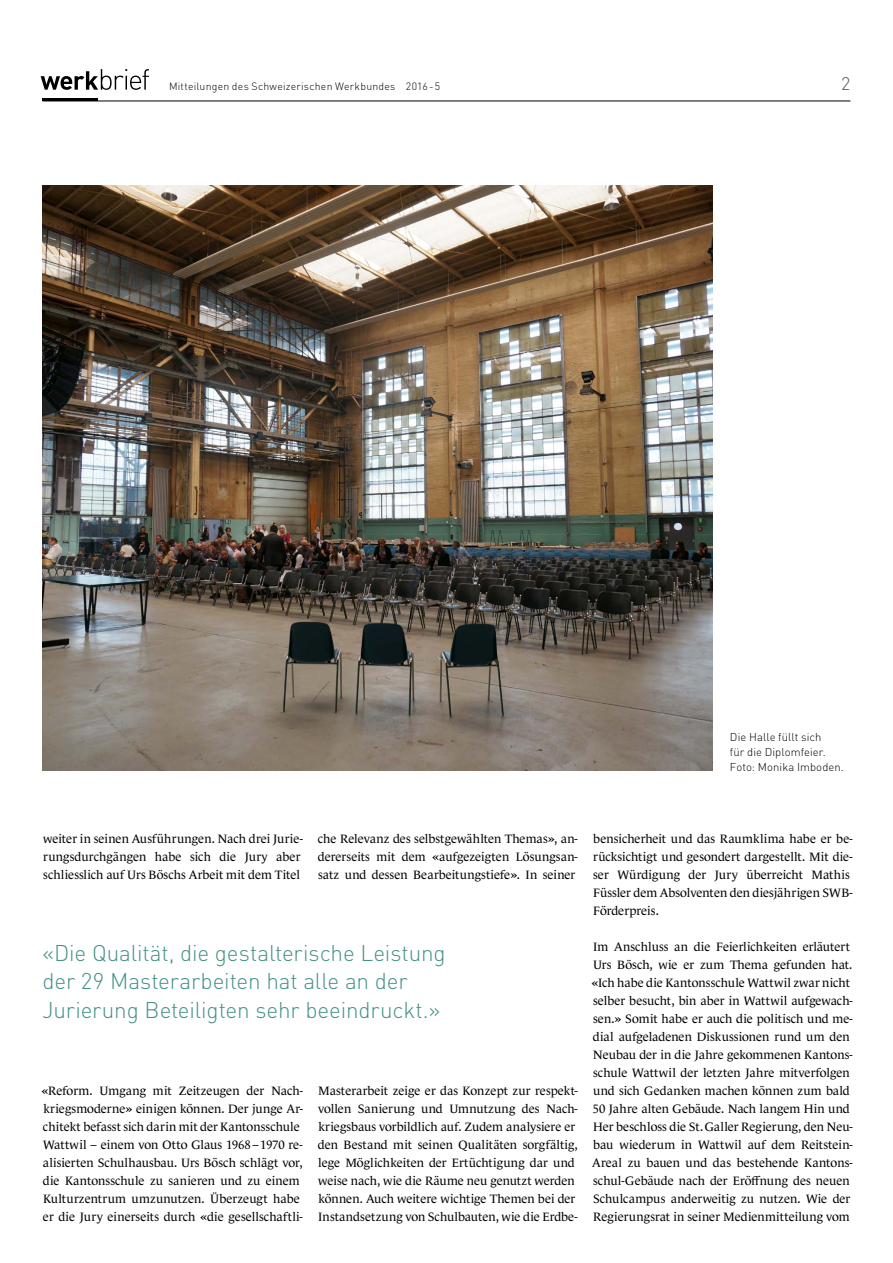
<style>
.page{position:relative;width:893px;height:1263px;background:#fff}
.page>*{position:absolute;margin:0;border:0;box-sizing:border-box;transform-origin:0 0}
.t1{font:300 22.5px/28.5px "DINOT";letter-spacing:-.005em;color:#459286}
.t2{font:300 18px "DINOT";color:#565655}
.t3{font:12.3px/18px "Le Monde Journal Std";color:#000}
.t4{font:300 11.25px/15px "DINOT";letter-spacing:.005em;color:#000}
.t5{font:300 10.5px "DINOT";letter-spacing:.02em;color:#000}
</style>
<div class="page">
<hr style="left:43px;top:101px;width:807px;height:1px;background:#000">
<hr style="left:43px;top:99px;width:55px;height:2px;background:#000">
<svg style="left:41px;top:69px;width:108px;height:21px"></svg>
<img style="left:43px;top:186px;width:670px;height:584px">
<p class="t5" style="left:169px;top:79px;width:273px">Mitteilungen des Schweizerischen Werkbundes 2016-5</p>
<h2 class="t2" style="left:841px;top:71px;width:11px">2</h2>
<p class="t4" style="left:730px;top:729px;width:115px">Die Halle füllt sich<br>für die Diplomfeier.<br>Foto: Monika Imboden.</p>
<p class="t3" style="left:43px;top:829px;width:261px">weiter in seinen Ausführungen. Nach drei Jurie&shy;rungsdurchgängen habe sich die Jury aber schliesslich auf Urs Böschs Arbeit mit dem Titel</p>
<p class="t3" style="left:318px;top:829px;width:261px;text-align:justify">che Relevanz des selbstgewählten Themas», an&shy;dererseits mit dem «aufgezeigten Lösungsan&shy;satz und dessen Bearbeitungstiefe». In seiner</p>
<h1 class="t1" style="left:43px;top:937px;width:405px">«Die Qualität, die gestalterische Leistung der 29 Masterarbeiten hat alle an der<br>Jurierung Beteiligten sehr beeindruckt.»</h1>
<p class="t3" style="left:41px;top:1081px;width:263px">«Reform. Umgang mit Zeitzeugen der Nach&shy;kriegsmoderne» einigen können. Der junge Ar&shy;chitekt befasst sich darin mit der Kantonsschule Wattwil – einem von Otto Glaus 1968–1970 re&shy;alisierten Schulhausbau. Urs Bösch schlägt vor, die Kantonsschule zu sanieren und zu einem Kulturzentrum umzunutzen. Überzeugt habe er die Jury einerseits durch «die gesellschaftli-</p>
<p class="t3" style="left:318px;top:1081px;width:261px">Masterarbeit zeige er das Konzept zur respekt&shy;vollen Sanierung und Umnutzung des Nach&shy;kriegsbaus vorbildlich auf. Zudem analysiere er den Bestand mit seinen Qualitäten sorgfältig, lege Möglichkeiten der Ertüchtigung dar und weise nach, wie die Räume neu genutzt werden können. Auch weitere wichtige Themen bei der Instandsetzung von Schulbauten, wie die Erdbe-</p>
<p class="t3" style="left:593px;top:829px;width:261px">bensicherheit und das Raumklima habe er be&shy;rücksichtigt und gesondert dargestellt. Mit die&shy;ser Würdigung der Jury überreicht Mathis Füssler dem Absolventen den diesjährigen SWB-Förderpreis.</p>
<p class="t3" style="left:591px;top:937px;width:263px">Im Anschluss an die Feierlichkeiten erläutert Urs Bösch, wie er zum Thema gefunden hat. «Ich habe die Kantonsschule Wattwil zwar nicht selber besucht, bin aber in Wattwil aufgewach&shy;sen.» Somit habe er auch die politisch und me&shy;dial aufgeladenen Diskussionen rund um den Neubau der in die Jahre gekommenen Kantons&shy;schule Wattwil der letzten Jahre mitverfolgen und sich Gedanken machen können zum bald 50 Jahre alten Gebäude. Nach langem Hin und Her beschloss die St.Galler Regierung, den Neu&shy;bau wiederum in Wattwil auf dem Reitstein-Areal zu bauen und das bestehende Kantons&shy;schul-Gebäude nach der Eröffnung des neuen Schulcampus anderweitig zu nutzen. Wie der Regierungsrat in seiner Medienmitteilung vom</p>
</div>
